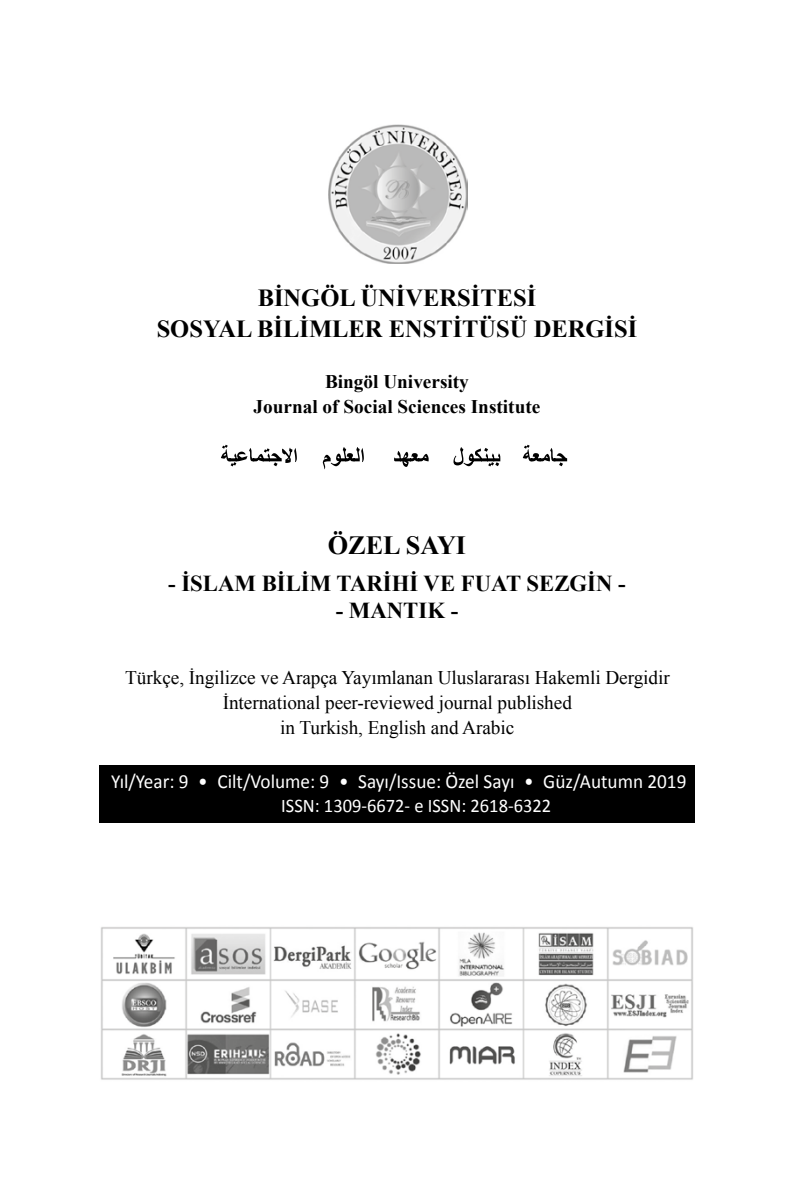
<style>
.page{position:relative;width:794px;height:1191px;background:#fff}
.page>*{position:absolute;margin:0;border:0;box-sizing:border-box;transform-origin:0 0}
.t1{font:700 26.25px "Times New Roman";color:#000}
.t2{font:700 24.5px/31.5px "Times New Roman";color:#000;text-align:center}
.t3{font:700 22.75px "Times New Roman";color:#000}
.t4{font:19.95px "Calibri";color:#fff;scale:.96 1}
.t5{font:19.25px/24.5px "Times New Roman";letter-spacing:-.005em;color:#000;text-align:center}
.t6{font:700 19.25px/24.5px "Times New Roman";color:#000;text-align:center}
.t7{font:19.25px "Calibri";color:#fff;scale:.96 1}
</style>
<div class="page">
<svg style="left:221px;top:445px;width:346px;height:24px"></svg>
<div style="left:99px;top:765px;width:595px;height:57px;background:#000"></div>
<img style="left:329px;top:124px;width:139px;height:139px">
<img style="left:101px;top:927px;width:592px;height:153px">
<p class="t2" style="left:157px;top:281px;width:482px">BİNGÖL ÜNİVERSİTESİ<br>SOSYAL BİLİMLER ENSTİTÜSÜ DERGİSİ</p>
<p class="t6" style="left:254px;top:369px;width:288px">Bingöl University<br>Journal of Social Sciences Institute</p>
<h1 class="t1" style="left:328px;top:527px;width:140px">ÖZEL SAYI</h1>
<p class="t3" style="left:168px;top:567px;width:459px">- İSLAM BİLİM TARİHİ VE FUAT SEZGİN -</p>
<p class="t3" style="left:336px;top:595px;width:124px">- MANTIK -</p>
<p class="t5" style="left:125px;top:665px;width:546px">Türkçe, İngilizce ve Arapça Yayımlanan Uluslararası Hakemli Dergidir<br>İnternational peer-reviewed journal published<br>in Turkish, English and Arabic</p>
<p class="t4" style="left:111px;top:769px;width:600px">Yıl/Year: 9 • Cilt/Volume: 9 • Sayı/Issue: Özel Sayı • Güz/Autumn 2019</p>
<p class="t7" style="left:281px;top:793px;width:283px">ISSN: 1309-6672- e ISSN: 2618-6322</p>
</div>
